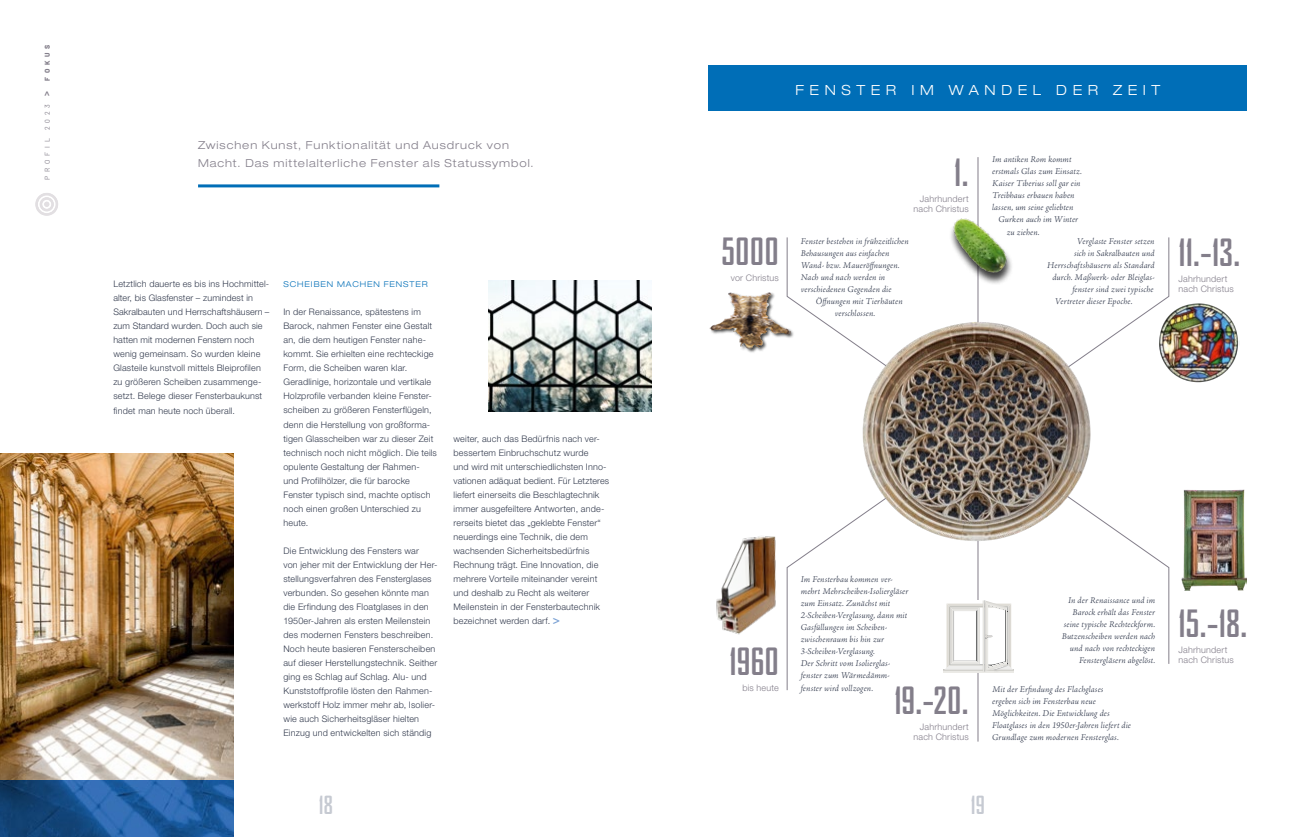
<style>
.page{position:relative;width:1304px;height:837px;background:#fff}
.page>*{position:absolute;margin:0;border:0;box-sizing:border-box;transform-origin:0 0}
.t1{font:700 36px "Bureau Agency";color:#837e8a}
.t2{font:700 24px "Bureau Agency";color:#c6cad2}
.t3{font:300 expanded 14px "Helvetica Neue LT Std";letter-spacing:.395em;color:#fff}
.t4{font:300 expanded 11px/18px "Helvetica Neue LT Std";letter-spacing:.09em;color:#837e8a}
.t5{font:300 9px/14px "Helvetica Neue LT Std";letter-spacing:.02em;color:#323a4d}
.t6{font:italic 300 9px/12px "Adobe Jenson Pro";letter-spacing:.01em;color:#323a4d}
.t7{font:300 9px/10px "Helvetica Neue LT Std";letter-spacing:.02em;color:#837e8a}
.t8{font:300 expanded 8px "Helvetica Neue LT Std";letter-spacing:.115em;color:#006eb7}
.t9{font:7px "Barlow";letter-spacing:.53em;color:#837e8a}
.s1{font-weight:600;font-size:10px}
.s2{font-weight:800}
.s3{font-weight:500;font-size:12px;color:#7aa1d4}
</style>
<div class="page">
<hr style="left:977px;top:157px;width:1px;height:584px;background:#837e8a">
<img style="left:488px;top:281px;width:164px;height:130px">
<img style="left:0;top:454px;width:234px;height:326px">
<img style="left:0;top:780px;width:234px;height:56px">
<svg style="left:1091px;top:512px;width:79px;height:152px"></svg>
<svg style="left:786px;top:237px;width:384px;height:115px"></svg>
<svg style="left:786px;top:515px;width:195px;height:176px"></svg>
<svg style="left:944px;top:600px;width:70px;height:71px"></svg>
<div style="left:709px;top:65px;width:538px;height:46px;background:#006eb7"></div>
<img style="left:1157px;top:301px;width:82px;height:82px">
<img style="left:716px;top:536px;width:60px;height:99px">
<img style="left:861px;top:316px;width:230px;height:230px">
<div style="left:709px;top:291px;width:86px;height:62px;background:#000;opacity:.75"></div>
<img style="left:709px;top:292px;width:81px;height:56px">
<div style="left:949px;top:219px;width:65px;height:66px;background:#000;opacity:.75"></div>
<img style="left:943px;top:213px;width:78px;height:67px">
<img style="left:1181px;top:489px;width:66px;height:101px">
<hr style="left:198px;top:184px;width:241px;height:3px;background:#006eb7">
<svg style="left:35px;top:193px;width:23px;height:22px"></svg>
<p class="t9" style="left:42px;top:179px;width:136px;rotate:-90deg">PROFIL 2023 <span class="s1">&gt;</span> <span class="s2">FOKUS</span></p>
<p class="t4" style="left:198px;top:136px;width:337px">Zwischen Kunst, Funktionalität und Ausdruck von<br>Macht. Das mittelalterliche Fenster als Statussymbol.</p>
<p class="t5" style="left:113px;top:277px;width:157px">Letztlich dauerte es bis ins Hochmittel&shy;alter, bis Glasfenster – zumindest in Sakralbauten und Herrschaftshäusern – zum Standard wurden. Doch auch sie hatten mit modernen Fenstern noch wenig gemeinsam. So wurden kleine Glasteile kunstvoll mittels Bleiprofilen zu größeren Scheiben zusammenge&shy;setzt. Belege dieser Fensterbaukunst findet man heute noch überall.</p>
<p class="t8" style="left:283px;top:279px;width:146px">SCHEIBEN MACHEN FENSTER</p>
<p class="t5" style="left:283px;top:305px;width:155px">In der Renaissance, spätestens im Barock, nahmen Fenster eine Gestalt an, die dem heutigen Fenster nahe&shy;kommt. Sie erhielten eine rechteckige Form, die Scheiben waren klar.<br>Geradlinige, horizontale und vertikale Holzprofile verbanden kleine Fenster&shy;scheiben zu größeren Fensterflügeln, denn die Herstellung von großforma&shy;tigen Glasscheiben war zu dieser Zeit technisch noch nicht möglich. Die teils opulente Gestaltung der Rahmen&shy;und Profilhölzer, die für barocke Fenster typisch sind, machte optisch noch einen großen Unterschied zu heute.</p>
<p class="t5" style="left:283px;top:543px;width:156px">Die Entwicklung des Fensters war<br>von jeher mit der Entwicklung der Her&shy;stellungsverfahren des Fensterglases verbunden. So gesehen könnte man die Erfindung des Floatglases in den 1950er-Jahren als ersten Meilenstein des modernen Fensters beschreiben.<br>Noch heute basieren Fensterscheiben auf dieser Herstellungstechnik. Seither ging es Schlag auf Schlag. Alu- und Kunststoffprofile lösten den Rahmen&shy;werkstoff Holz immer mehr ab, Isolier&shy;wie auch Sicherheitsgläser hielten Einzug und entwickelten sich ständig</p>
<p class="t5" style="left:454px;top:431px;width:157px">weiter, auch das Bedürfnis nach ver&shy;bessertem Einbruchschutz wurde<br>und wird mit unterschiedlichsten Inno&shy;vationen adäquat bedient. Für Letzteres liefert einerseits die Beschlagtechnik immer ausgefeiltere Antworten, ande&shy;rerseits bietet das „geklebte Fenster“ neuerdings eine Technik, die dem wachsenden Sicherheitsbedürfnis Rechnung trägt. Eine Innovation, die mehrere Vorteile miteinander vereint und deshalb zu Recht als weiterer Meilenstein in der Fensterbautechnik bezeichnet werden darf. <span class="s3">&gt;</span></p>
<h3 class="t3" style="left:796px;top:82px;width:366px">FENSTER IM WANDEL DER ZEIT</h3>
<h1 class="t1" style="left:721px;top:232px;width:59px">5000</h1>
<p class="t7" style="left:731px;top:272px;width:49px">vor Christus</p>
<h1 class="t1" style="left:954px;top:153px;width:16px">1.</h1>
<p class="t7" style="left:914px;top:193px;width:57px;text-align:right">Jahrhundert nach Christus</p>
<p class="t6" style="left:801px;top:235px;width:109px">Fenster bestehen in frühzeitlichen<br>Behausungen aus einfachen<br>Wand- bzw. Maueröffnungen.<br>Nach und nach werden in verschiedenen Gegenden die</p>
<p class="t6" style="left:835px;top:295px;width:69px;text-indent:-19px">Öffnungen mit Tierhäuten verschlossen.</p>
<p class="t6" style="left:992px;top:154px;width:81px">Im antiken Rom kommt</p>
<p class="t6" style="left:992px;top:166px;width:91px">erstmals Glas zum Einsatz.</p>
<p class="t6" style="left:992px;top:178px;width:90px">Kaiser Tiberius soll gar ein</p>
<p class="t6" style="left:992px;top:190px;width:84px">Treibhaus erbauen haben</p>
<p class="t6" style="left:992px;top:202px;width:83px">lassen, um seine geliebten</p>
<p class="t6" style="left:998px;top:214px;width:81px">Gurken auch im Winter</p>
<p class="t6" style="left:1007px;top:226px;width:34px">zu ziehen.</p>
<p class="t6" style="left:1077px;top:235px;width:79px">Verglaste Fenster setzen</p>
<p class="t6" style="left:1074px;top:247px;width:82px">sich in Sakralbauten und</p>
<p class="t6" style="left:1047px;top:259px;width:109px">Herrschaftshäusern als Standard</p>
<p class="t6" style="left:1052px;top:271px;width:104px">durch. Maßwerk- oder Bleiglas-</p>
<p class="t6" style="left:1072px;top:283px;width:83px">fenster sind zwei typische</p>
<p class="t6" style="left:1055px;top:295px;width:79px">Vertreter dieser Epoche.</p>
<h1 class="t1" style="left:1179px;top:233px;width:64px">11.-13.</h1>
<p class="t7" style="left:1179px;top:274px;width:57px">Jahrhundert nach Christus</p>
<h1 class="t1" style="left:730px;top:641px;width:51px">1960</h1>
<p class="t7" style="left:742px;top:682px;width:38px">bis heute</p>
<p class="t6" style="left:801px;top:574px;width:109px">Im Fensterbau kommen ver&shy;mehrt Mehrscheiben-Isoliergläser zum Einsatz. Zunächst mit<br>2-Scheiben-Verglasung, dann mit<br>Gasfüllungen im Scheiben&shy;zwischenraum bis hin zur<br>3-Scheiben-Verglasung.<br>Der Schritt vom Isolierglas&shy;fenster zum Wärmedämm&shy;fenster wird vollzogen.</p>
<h1 class="t1" style="left:894px;top:681px;width:76px">19.-20.</h1>
<p class="t7" style="left:914px;top:721px;width:57px;text-align:right">Jahrhundert nach Christus</p>
<p class="t6" style="left:1062px;top:594px;width:95px;text-align:right">In der Renaissance und im<br>Barock erhält das Fenster seine typische Rechteckform.<br>Butzenscheiben werden nach und nach von rechteckigen<br>Fenstergläsern abgelöst.</p>
<p class="t6" style="left:992px;top:683px;width:140px">Mit der Erfindung des Flachglases<br>ergeben sich im Fensterbau neue Möglichkeiten. Die Entwicklung des Floatglases in den 1950er-Jahren liefert die Grundlage zum modernen Fensterglas.</p>
<h1 class="t1" style="left:1179px;top:603px;width:71px">15.-18.</h1>
<p class="t7" style="left:1179px;top:644px;width:57px">Jahrhundert nach Christus</p>
<h2 class="t2" style="left:319px;top:791px;width:16px">18</h2>
<h2 class="t2" style="left:971px;top:791px;width:16px">19</h2>
</div>
